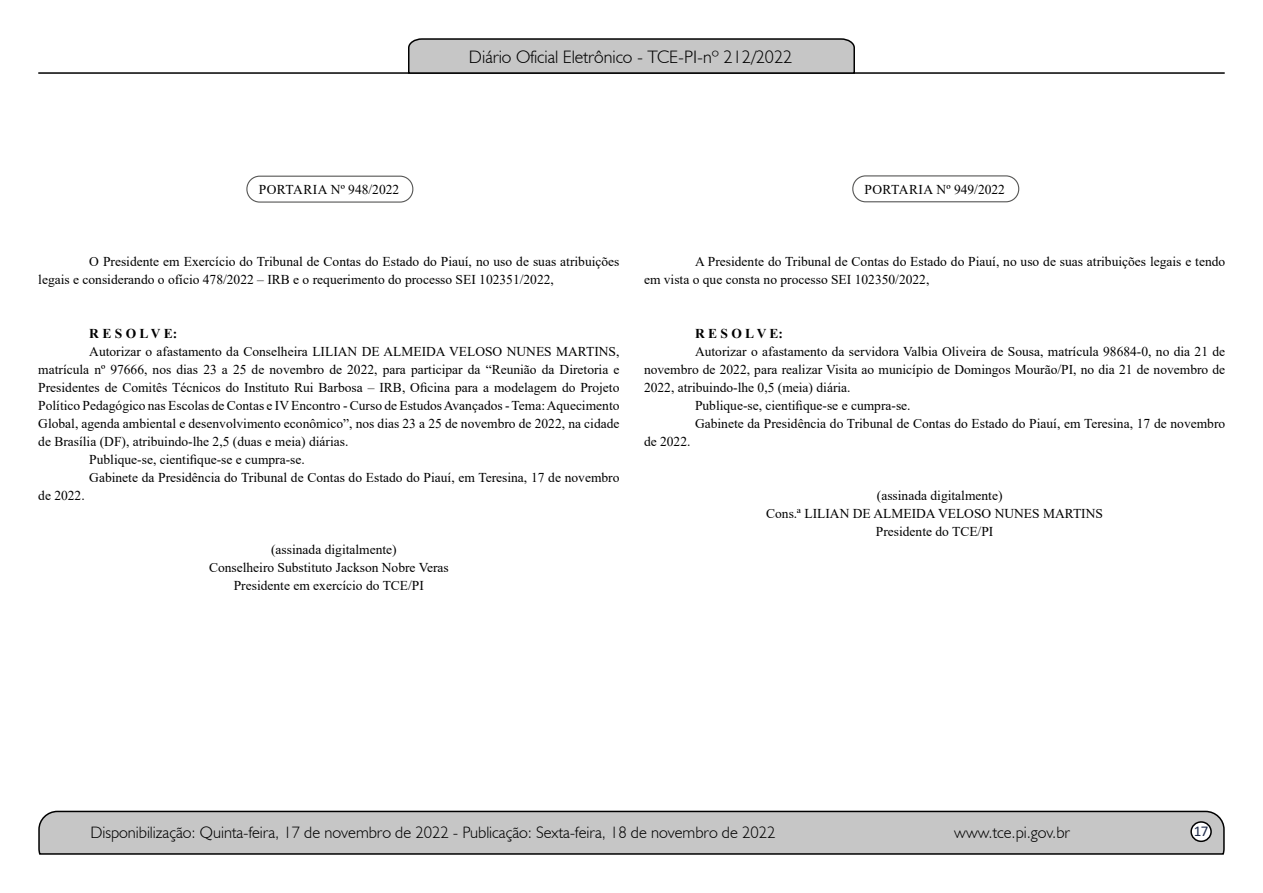
<style>
.page{position:relative;width:1263px;height:893px;background:#fff}
.page>*{position:absolute;margin:0;border:0;box-sizing:border-box;transform-origin:0 0}
.t1{font:300 18px "Humanist 521 BT";color:#000}
.t2{font:300 16.5px "Humanist 521 BT";color:#000}
.t3{font:15px "Calibri";color:#212d4c}
.t4{font:13.5px/18px "Times New Roman";color:#000}
.t5{font:700 13.5px "Times New Roman";color:#000}
</style>
<div class="page">
<svg style="left:38px;top:810px;width:1187px;height:45px;background:#b9b9b9"></svg>
<div style="left:1191px;top:822px;width:20px;height:19px;background:#fff;border-radius:50%"></div>
<div style="left:1190px;top:821px;width:22px;height:21px;border:2px solid #000;border-radius:50%"></div>
<hr style="left:38px;top:72px;width:1187px;height:2px;background:#000">
<svg style="left:407px;top:38px;width:449px;height:36px;background:#b4b4b4"></svg>
<div style="left:246px;top:176px;width:167px;height:27px;border:1px solid #575756;border-radius:13px"></div>
<div style="left:852px;top:175px;width:167px;height:27px;border:1px solid #575756;border-radius:13px"></div>
<p class="t4" style="left:259px;top:180px;width:142px">PORTARIA Nº 948/2022</p>
<h1 class="t1" style="left:469px;top:46px;width:325px">Diário Oficial Eletrônico - TCE-PI-nº 212/2022</h1>
<p class="t4" style="left:864px;top:180px;width:142px">PORTARIA Nº 949/2022</p>
<p class="t4" style="left:38px;top:252px;width:583px;text-indent:51px">O Presidente em Exercício do Tribunal de Contas do Estado do Piauí, no uso de suas atribuições legais e considerando o ofício 478/2022 – IRB e o requerimento do processo SEI 102351/2022,</p>
<p class="t5" style="left:89px;top:324px;width:90px">R E S O L V E:</p>
<p class="t4" style="left:89px;top:342px;width:532px">Autorizar o afastamento da Conselheira LILIAN DE ALMEIDA VELOSO NUNES MARTINS,</p>
<p class="t4" style="left:38px;top:360px;width:583px">matrícula nº 97666, nos dias 23 a 25 de novembro de 2022, para participar da “Reunião da Diretoria e</p>
<p class="t4" style="left:38px;top:378px;width:583px">Presidentes de Comitês Técnicos do Instituto Rui Barbosa – IRB, Oficina para a modelagem do Projeto</p>
<p class="t4" style="left:38px;top:396px;width:583px">Político Pedagógico nas Escolas de Contas e IV Encontro - Curso de Estudos Avançados - Tema: Aquecimento</p>
<p class="t4" style="left:38px;top:414px;width:583px">Global, agenda ambiental e desenvolvimento econômico”, nos dias 23 a 25 de novembro de 2022, na cidade</p>
<p class="t4" style="left:38px;top:432px;width:312px">de Brasília (DF), atribuindo-lhe 2,5 (duas e meia) diárias.</p>
<p class="t4" style="left:89px;top:450px;width:217px">Publique-se, cientifique-se e cumpra-se.</p>
<p class="t4" style="left:89px;top:468px;width:532px">Gabinete da Presidência do Tribunal de Contas do Estado do Piauí, em Teresina, 17 de novembro</p>
<p class="t4" style="left:38px;top:486px;width:48px">de 2022.</p>
<p class="t4" style="left:271px;top:540px;width:127px">(assinada digitalmente)</p>
<p class="t4" style="left:209px;top:558px;width:241px">Conselheiro Substituto Jackson Nobre Veras</p>
<p class="t4" style="left:234px;top:576px;width:192px">Presidente em exercício do TCE/PI</p>
<p class="t4" style="left:644px;top:252px;width:583px;text-indent:51px">A Presidente do Tribunal de Contas do Estado do Piauí, no uso de suas atribuições legais e tendo em vista o que consta no processo SEI 102350/2022,</p>
<p class="t5" style="left:695px;top:323px;width:90px">R E S O L V E:</p>
<p class="t4" style="left:695px;top:342px;width:532px">Autorizar o afastamento da servidora Valbia Oliveira de Sousa, matrícula 98684-0, no dia 21 de</p>
<p class="t4" style="left:644px;top:360px;width:583px">novembro de 2022, para realizar Visita ao município de Domingos Mourão/PI, no dia 21 de novembro de</p>
<p class="t4" style="left:644px;top:378px;width:208px">2022, atribuindo-lhe 0,5 (meia) diária.</p>
<p class="t4" style="left:695px;top:396px;width:217px">Publique-se, cientifique-se e cumpra-se.</p>
<p class="t4" style="left:695px;top:414px;width:532px">Gabinete da Presidência do Tribunal de Contas do Estado do Piauí, em Teresina, 17 de novembro</p>
<p class="t4" style="left:644px;top:432px;width:48px">de 2022.</p>
<p class="t4" style="left:877px;top:486px;width:127px">(assinada digitalmente)</p>
<p class="t4" style="left:766px;top:504px;width:338px">Cons.ª LILIAN DE ALMEIDA VELOSO NUNES MARTINS</p>
<p class="t4" style="left:876px;top:522px;width:119px">Presidente do TCE/PI</p>
<p class="t2" style="left:90px;top:822px;width:686px">Disponibilização: Quinta-feira, 17 de novembro de 2022 - Publicação: Sexta-feira, 18 de novembro de 2022</p>
<p class="t2" style="left:954px;top:822px;width:117px">www.tce.pi.gov.br</p>
<p class="t3" style="left:1194px;top:821px;width:16px">17</p>
</div>
